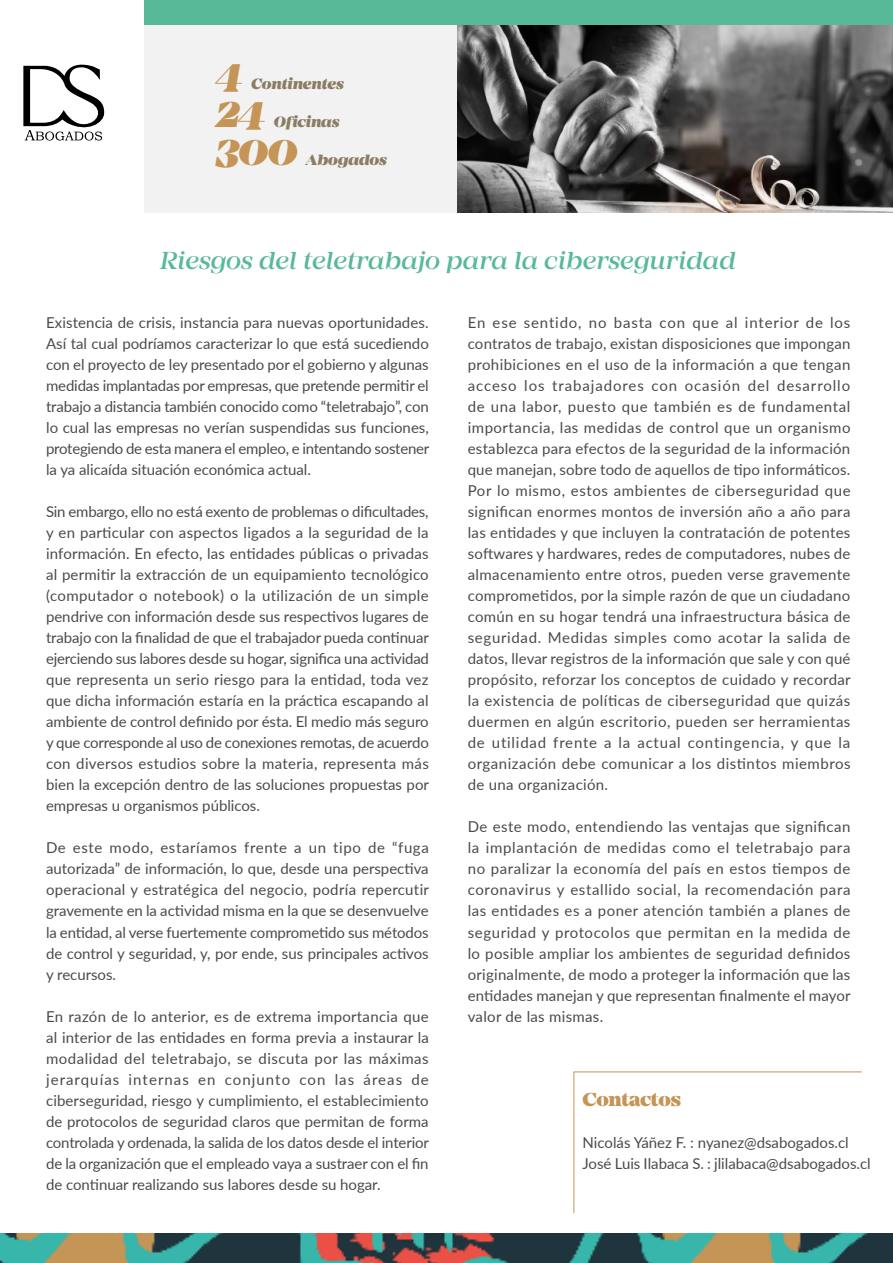
<style>
.page{position:relative;width:893px;height:1263px;background:#fff}
.page>*{position:absolute;margin:0;border:0;box-sizing:border-box;transform-origin:0 0}
.t1{font:italic 900 42.6px "Mirador";color:#c49556}
.t2{font:italic 500 25.5px "Mirador";color:#58b998}
.t3{font:900 19.5px "Mirador";letter-spacing:-.02em;color:#c49556}
.t4{font:italic 900 15.45px "Mirador";letter-spacing:-.01em;color:#8c7c64}
.t5{font:15px/21px "Lato";color:#4a4a49;text-align:justify}
</style>
<div class="page">
<img style="left:0;top:1233px;width:893px;height:30px">
<img style="left:457px;top:25px;width:436px;height:187px">
<div style="left:144px;top:0;width:749px;height:25px;background:#58b998"></div>
<div style="left:145px;top:25px;width:312px;height:187px;background:#f2f2f2"></div>
<svg style="left:23px;top:64px;width:81px;height:77px"></svg>
<svg style="left:573px;top:1071px;width:289px;height:142px"></svg>
<h1 class="t1" style="left:216px;top:49px;width:29px">4</h1>
<p class="t4" style="left:251px;top:74px;width:94px">Continentes</p>
<h1 class="t1" style="left:216px;top:86px;width:51px">24</h1>
<p class="t4" style="left:274px;top:112px;width:67px">Oficinas</p>
<h1 class="t1" style="left:216px;top:124px;width:83px">300</h1>
<p class="t4" style="left:306px;top:150px;width:83px">Abogados</p>
<h2 class="t2" style="left:160px;top:246px;width:577px">Riesgos del teletrabajo para la ciberseguridad</h2>
<p class="t5" style="left:46px;top:312px;width:385px">Existencia de crisis, instancia para nuevas oportunidades.<br>Así tal cual podríamos caracterizar lo que está sucediendo con el proyecto de ley presentado por el gobierno y algunas medidas implantadas por empresas, que pretende permitir el trabajo a distancia también conocido como “teletrabajo”, con lo cual las empresas no verían suspendidas sus funciones, protegiendo de esta manera el empleo, e intentando sostener la ya alicaída situación económica actual.</p>
<p class="t5" style="left:46px;top:501px;width:384px">Sin embargo, ello no está exento de problemas o dificultades, y en particular con aspectos ligados a la seguridad de la información. En efecto, las entidades públicas o privadas al permitir la extracción de un equipamiento tecnológico (computador o notebook) o la utilización de un simple pendrive con información desde sus respectivos lugares de trabajo con la finalidad de que el trabajador pueda continuar ejerciendo sus labores desde su hogar, significa una actividad que representa un serio riesgo para la entidad, toda vez que dicha información estaría en la práctica escapando al ambiente de control definido por ésta. El medio más seguro y que corresponde al uso de conexiones remotas, de acuerdo con diversos estudios sobre la materia, representa más bien la excepción dentro de las soluciones propuestas por empresas u organismos públicos.</p>
<p class="t5" style="left:46px;top:837px;width:384px">De este modo, estaríamos frente a un tipo de “fuga autorizada” de información, lo que, desde una perspectiva operacional y estratégica del negocio, podría repercutir gravemente en la actividad misma en la que se desenvuelve la entidad, al verse fuertemente comprometido sus métodos de control y seguridad, y, por ende, sus principales activos y recursos.</p>
<p class="t5" style="left:46px;top:1005px;width:384px">En razón de lo anterior, es de extrema importancia que al interior de las entidades en forma previa a instaurar la modalidad del teletrabajo, se discuta por las máximas jerarquías internas en conjunto con las áreas de ciberseguridad, riesgo y cumplimiento, el establecimiento de protocolos de seguridad claros que permitan de forma controlada y ordenada, la salida de los datos desde el interior de la organización que el empleado vaya a sustraer con el fin de continuar realizando sus labores desde su hogar.</p>
<p class="t5" style="left:468px;top:312px;width:384px">En ese sentido, no basta con que al interior de los contratos de trabajo, existan disposiciones que impongan prohibiciones en el uso de la información a que tengan acceso los trabajadores con ocasión del desarrollo de una labor, puesto que también es de fundamental importancia, las medidas de control que un organismo establezca para efectos de la seguridad de la información que manejan, sobre todo de aquellos de tipo informáticos.<br>Por lo mismo, estos ambientes de ciberseguridad que significan enormes montos de inversión año a año para las entidades y que incluyen la contratación de potentes softwares y hardwares, redes de computadores, nubes de almacenamiento entre otros, pueden verse gravemente comprometidos, por la simple razón de que un ciudadano común en su hogar tendrá una infraestructura básica de seguridad. Medidas simples como acotar la salida de datos, llevar registros de la información que sale y con qué propósito, reforzar los conceptos de cuidado y recordar la existencia de políticas de ciberseguridad que quizás duermen en algún escritorio, pueden ser herramientas de utilidad frente a la actual contingencia, y que la organización debe comunicar a los distintos miembros de una organización.</p>
<p class="t5" style="left:468px;top:816px;width:384px">De este modo, entendiendo las ventajas que significan la implantación de medidas como el teletrabajo para no paralizar la economía del país en estos tiempos de coronavirus y estallido social, la recomendación para las entidades es a poner atención también a planes de seguridad y protocolos que permitan en la medida de lo posible ampliar los ambientes de seguridad definidos originalmente, de modo a proteger la información que las entidades manejan y que representan finalmente el mayor valor de las mismas.</p>
<h3 class="t3" style="left:583px;top:1087px;width:100px">Contactos</h3>
<p class="t5" style="left:583px;top:1131px;width:290px">Nicolás Yáñez F. : nyanez@dsabogados.cl<br>José Luis Ilabaca S. : jlilabaca@dsabogados.cl</p>
</div>
